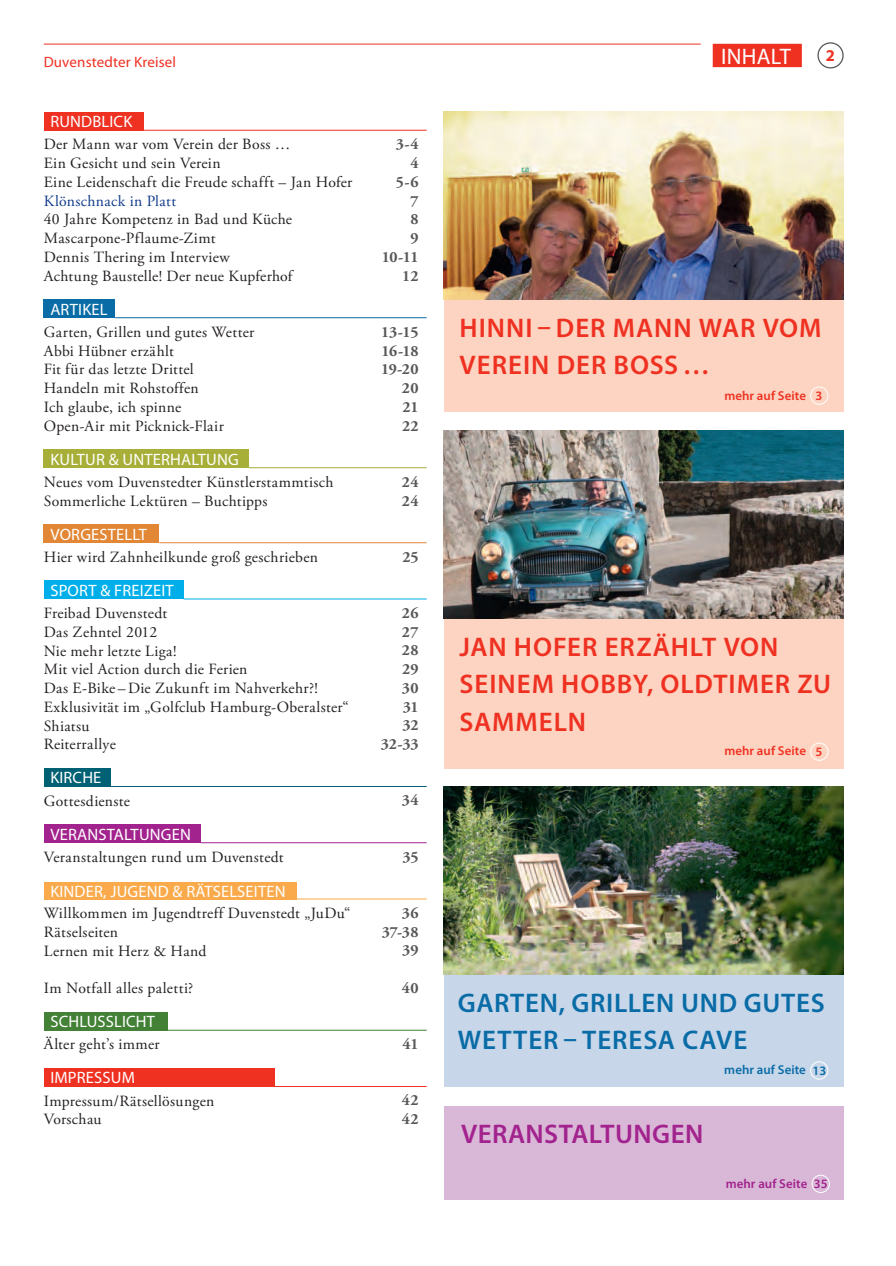
<style>
.page{position:relative;width:896px;height:1266px;background:#fff}
.page>*{position:absolute;margin:0;border:0;box-sizing:border-box;transform-origin:0 0}
.t1{font:600 27px/37.5px "Myriad Pro";letter-spacing:.035em;color:#ef3122}
.t2{font:600 27px/37.5px "Myriad Pro";letter-spacing:.025em;color:#096ca6}
.t3{font:600 27px "Myriad Pro";letter-spacing:.015em;color:#a2238e}
.t4{font:22.5px "Myriad Pro";letter-spacing:.01em;color:#fff}
.t5{font:16.5px "Myriad Pro";letter-spacing:.01em;color:#fff}
.t6{font:700 16.5px "Myriad Pro";color:#ef3122}
.t7{font:15.6px/18.8px "Adobe Garamond Pro";letter-spacing:.02em;color:#231f20}
.t8{font:700 15.6px/18.8px "Adobe Garamond Pro";letter-spacing:.01em;color:#57585a;text-align:right}
.t9{font:700 15.6px/18.8px "Adobe Garamond Pro";letter-spacing:-.01em;color:#57585a;text-align:right}
.t10{font:15.6px "Adobe Garamond Pro";letter-spacing:.025em;color:#103b8a}
.t11{font:15px "Myriad Pro";letter-spacing:.01em;color:#ef3122}
.t12{font:600 12.9px "Myriad Pro";letter-spacing:.005em;color:#ef3122}
.t13{font:600 12.9px "Myriad Pro";letter-spacing:.005em;color:#096ca6}
.t14{font:600 12.9px "Myriad Pro";letter-spacing:.005em;color:#a2238e}
</style>
<div class="page">
<div style="left:44px;top:112px;width:100px;height:19px;background:#ef3122"></div>
<hr style="left:144px;top:130px;width:282px;height:1px;background:#ef3122">
<div style="left:44px;top:299px;width:71px;height:19px;background:#096ca6"></div>
<hr style="left:115px;top:317px;width:311px;height:1px;background:#096ca6">
<div style="left:44px;top:449px;width:205px;height:19px;background:#a7af38"></div>
<hr style="left:249px;top:467px;width:177px;height:1px;background:#a7af38">
<div style="left:44px;top:524px;width:115px;height:19px;background:#e28736"></div>
<hr style="left:159px;top:542px;width:267px;height:1px;background:#e28736">
<div style="left:44px;top:580px;width:139px;height:19px;background:#00afea"></div>
<hr style="left:183px;top:598px;width:243px;height:1px;background:#00afea">
<div style="left:44px;top:768px;width:66px;height:18px;background:#006174"></div>
<hr style="left:110px;top:786px;width:316px;height:1px;background:#006174">
<div style="left:44px;top:824px;width:156px;height:19px;background:#a2238e"></div>
<hr style="left:200px;top:842px;width:226px;height:1px;background:#a2238e">
<div style="left:44px;top:882px;width:252px;height:17px;background:#faaa4a"></div>
<hr style="left:295px;top:898px;width:131px;height:1px;background:#faaa4a">
<div style="left:44px;top:1011px;width:124px;height:19px;background:#438136"></div>
<hr style="left:168px;top:1029px;width:258px;height:1px;background:#438136">
<div style="left:44px;top:1068px;width:230px;height:18px;background:#ef3122"></div>
<hr style="left:274px;top:1086px;width:152px;height:1px;background:#ef3122">
<div style="left:817px;top:42px;width:26px;height:26px;border:1px solid #57585a;border-radius:50%"></div>
<hr style="left:44px;top:44px;width:757px;height:1px;background:#ef3122">
<div style="left:706px;top:38px;width:101px;height:35px;background:#ef3122"></div>
<div style="left:700px;top:32px;width:113px;height:47px;border:12px solid #fff"></div>
<div style="left:443px;top:618px;width:400px;height:150px;background:#fcd4c1"></div>
<div style="left:443px;top:299px;width:400px;height:113px;background:#fcd4c1"></div>
<div style="left:443px;top:934px;width:400px;height:152px;background:#c7d6e9"></div>
<img style="left:443px;top:786px;width:400px;height:188px">
<div style="left:810px;top:1061px;width:18px;height:18px;border:1px solid #fff;border-radius:50%"></div>
<div style="left:443px;top:1105px;width:400px;height:94px;background:#d9b7d6"></div>
<div style="left:811px;top:1174px;width:18px;height:18px;border:1px solid #fff;border-radius:50%"></div>
<img style="left:443px;top:430px;width:400px;height:188px">
<img style="left:443px;top:112px;width:400px;height:187px">
<div style="left:810px;top:742px;width:18px;height:18px;border:1px solid #fff;border-radius:50%"></div>
<div style="left:810px;top:386px;width:18px;height:18px;border:1px solid #fff;border-radius:50%"></div>
<h2 class="t4" style="left:738px;top:47px;width:56px">AUTO</h2>
<p class="t11" style="left:44px;top:56px;width:134px">Duvenstedter Kreisel</p>
<h2 class="t4" style="left:721px;top:47px;width:71px">INHALT</h2>
<p class="t6" style="left:825px;top:49px;width:11px">2</p>
<p class="t5" style="left:50px;top:115px;width:83px">RUNDBLICK</p>
<p class="t7" style="left:44px;top:136px;width:310px">Der Mann war vom Verein der Boss …<br>Ein Gesicht und sein Verein<br>Eine Leidenschaft die Freude schafft – Jan Hofer</p>
<p class="t10" style="left:44px;top:194px;width:134px">Klönschnack in Platt</p>
<p class="t7" style="left:44px;top:211px;width:250px">40 Jahre Kompetenz in Bad und Küche<br>Mascarpone-Pflaume-Zimt<br>Dennis Thering im Interview<br>Achtung Baustelle! Der neue Kupferhof</p>
<p class="t5" style="left:50px;top:303px;width:59px">ARTIKEL</p>
<p class="t7" style="left:44px;top:324px;width:212px">Garten, Grillen und gutes Wetter<br>Abbi Hübner erzählt<br>Fit für das letzte Drittel<br>Handeln mit Rohstoffen<br>Ich glaube, ich spinne<br>Open-Air mit Picknick-Flair</p>
<p class="t5" style="left:50px;top:453px;width:190px">KULTUR &amp; UNTERHALTUNG</p>
<p class="t7" style="left:44px;top:474px;width:291px">Neues vom Duvenstedter Künstlerstammtisch<br>Sommerliche Lektüren – Buchtipps</p>
<p class="t5" style="left:50px;top:528px;width:98px">VORGESTELLT</p>
<p class="t7" style="left:44px;top:549px;width:275px">Hier wird Zahnheilkunde groß geschrieben</p>
<p class="t5" style="left:50px;top:584px;width:125px">SPORT &amp; FREIZEIT</p>
<p class="t7" style="left:44px;top:605px;width:306px">Freibad Duvenstedt<br>Das Zehntel 2012<br>Nie mehr letzte Liga!<br>Mit viel Action durch die Ferien<br>Das E-Bike – Die Zukunft im Nahverkehr?!<br>Exklusivität im „Golfclub Hamburg-Oberalster“<br>Shiatsu<br>Reiterrallye</p>
<p class="t5" style="left:50px;top:771px;width:53px">KIRCHE</p>
<p class="t7" style="left:44px;top:792px;width:88px">Gottesdienste</p>
<p class="t5" style="left:50px;top:827px;width:142px">VERANSTALTUNGEN</p>
<p class="t7" style="left:44px;top:848px;width:241px">Veranstaltungen rund um Duvenstedt</p>
<p class="t5" style="left:50px;top:884px;width:237px">KINDER, JUGEND &amp; RÄTSELSEITEN</p>
<p class="t7" style="left:44px;top:905px;width:308px">Willkommen im Jugendtreff Duvenstedt „JuDu“<br>Rätselseiten<br>Lernen mit Herz &amp; Hand</p>
<p class="t7" style="left:44px;top:980px;width:151px">Im Notfall alles paletti?</p>
<p class="t5" style="left:50px;top:1015px;width:106px">SCHLUSSLICHT</p>
<p class="t7" style="left:44px;top:1036px;width:117px">Älter geht’s immer</p>
<p class="t5" style="left:50px;top:1071px;width:86px">IMPRESSUM</p>
<p class="t7" style="left:44px;top:1092px;width:172px">Impressum/Rätsellösungen<br>Vorschau</p>
<p class="t8" style="left:381px;top:135px;width:38px">3-4<br>4<br>5-6<br>7<br>8<br>9<br>10-11<br>12</p>
<p class="t9" style="left:381px;top:322px;width:39px">13-15<br>16-18<br>19-20<br>20<br>21<br>22</p>
<p class="t8" style="left:402px;top:472px;width:18px;text-align:left">24<br>24</p>
<p class="t8" style="left:402px;top:547px;width:18px">25</p>
<p class="t8" style="left:381px;top:603px;width:39px">26<br>27<br>28<br>29<br>30<br>31<br>32<br>32-33</p>
<p class="t8" style="left:401px;top:790px;width:18px">34</p>
<p class="t8" style="left:402px;top:846px;width:18px">35</p>
<p class="t8" style="left:381px;top:903px;width:38px">36<br>37-38<br>39</p>
<p class="t8" style="left:401px;top:978px;width:18px">40</p>
<p class="t8" style="left:402px;top:1034px;width:18px">41</p>
<p class="t8" style="left:402px;top:1090px;width:18px;text-align:left">42<br>42</p>
<h1 class="t1" style="left:459px;top:312px;width:363px">HINNI DER MANN WAR VOM<br>VEREIN DER BOSS …</h1>
<p class="t12" style="left:724px;top:390px;width:99px">mehr auf Seite 3</p>
<h1 class="t1" style="left:459px;top:630px;width:373px">JAN HOFER ERZÄHLT VON<br>SEINEM HOBBY, OLDTIMER ZU<br>SAMMELN</h1>
<p class="t12" style="left:724px;top:746px;width:99px">mehr auf Seite 5</p>
<h1 class="t2" style="left:458px;top:986px;width:368px">GARTEN, GRILLEN UND GUTES<br>WETTER TERESA CAVE</h1>
<p class="t13" style="left:724px;top:1065px;width:103px">mehr auf Seite 13</p>
<h1 class="t3" style="left:461px;top:1123px;width:244px">VERANSTALTUNGEN</h1>
<p class="t14" style="left:725px;top:1178px;width:103px">mehr auf Seite 35</p>
</div>
